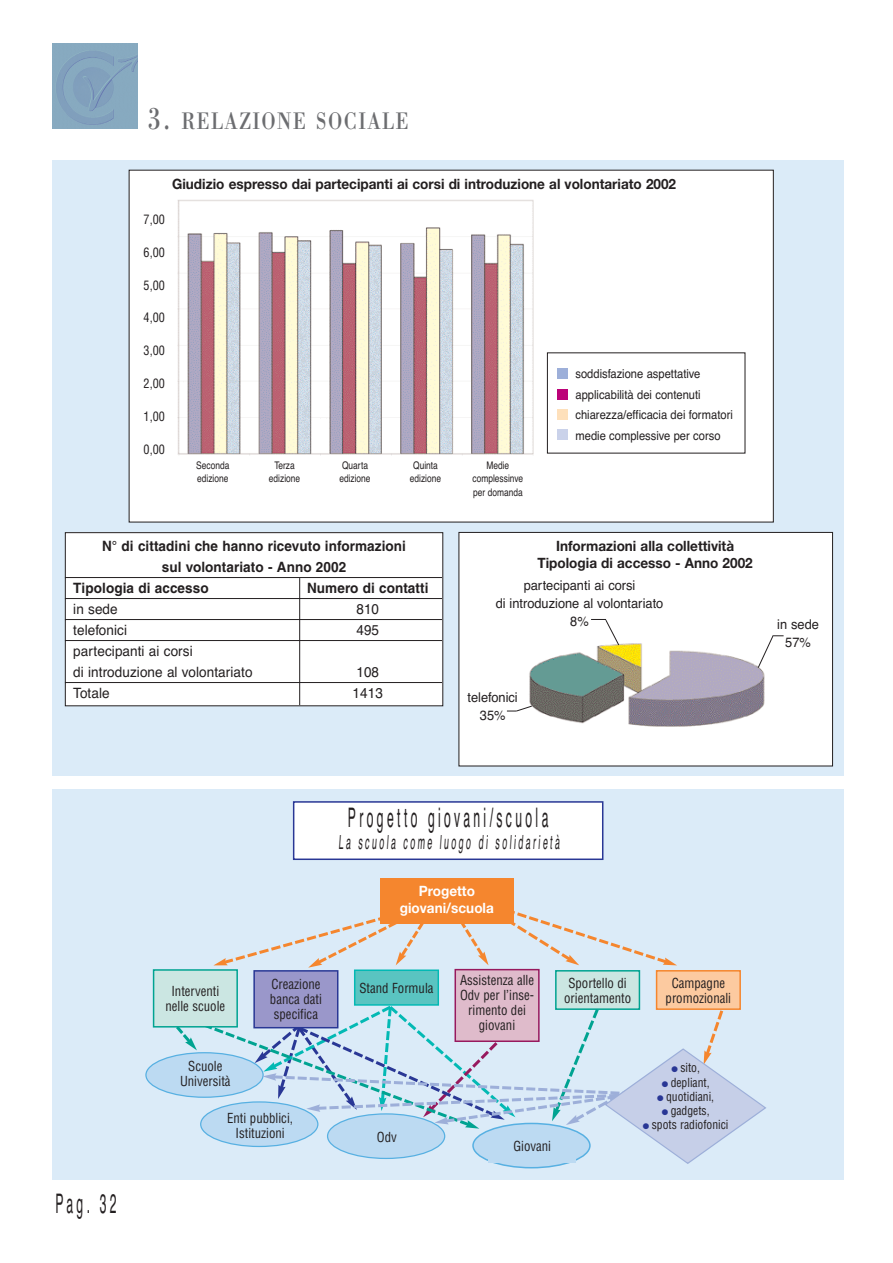
<style>
.page{position:relative;width:893px;height:1263px;background:#fff}
.page>*{position:absolute;margin:0;border:0;box-sizing:border-box;transform-origin:0 0}
.t1{font:27px "Helvetica";letter-spacing:.28em;color:#231f20;scale:.45 1}
.t2{font:24.75px "Bodoni";letter-spacing:.065em;color:#6c6d70;scale:.8 1}
.t3{font:19.5px "Helvetica";color:#231f20;scale:.45 1}
.t4{font:700 14.25px/17.1px "Helvetica Neue";color:#231f20;text-align:center;scale:.95 1}
.t5{font:700 14.25px "Helvetica";letter-spacing:.005em;color:#231f20;scale:.95 1}
.t6{font:14.25px/21px "Helvetica";letter-spacing:.005em;color:#231f20;scale:.95 1}
.t7{font:700 14.25px/17.1px "Helvetica Neue";color:#fff;text-align:center;scale:.95 1}
.t8{font:condensed 13.5px/15px "Helvetica";color:#231f20;text-align:center;scale:.95 1}
.t9{font:13.5px/18px "Helvetica";color:#231f20;text-align:center;scale:.95 1}
.t10{font:condensed 12.75px "Helvetica";color:#231f20;scale:.95 1}
.t11{font:12.45px/20.4px "Helvetica";color:#231f20;scale:.9 1}
.t12{font:condensed 12.15px "Helvetica";color:#231f20;scale:.95 1}
.t13{font:10.5px/13.5px "Helvetica";color:#231f20;scale:.8 1}
.s1{font-size:33px}
.s2{color:#293795}
</style>
<div class="page">
<div style="left:53px;top:790px;width:790px;height:390px;background:#dbebf8"></div>
<div style="left:294px;top:802px;width:308px;height:57px;background:#fff"></div>
<div style="left:293px;top:801px;width:310px;height:59px;border:2px solid #293795"></div>
<div style="left:53px;top:160px;width:790px;height:615px;background:#dbebf8"></div>
<div style="left:459px;top:532px;width:373px;height:234px;background:#fff"></div>
<div style="left:458px;top:532px;width:374px;height:234px;border:1px solid #231f20"></div>
<svg style="left:64px;top:532px;width:379px;height:175px;background:#f5f5f5"></svg>
<hr style="left:299px;top:578px;width:1px;height:127px;background:#231f20">
<div style="left:128px;top:169px;width:646px;height:354px;background:#fff"></div>
<div style="left:174px;top:199px;width:363px;height:261px;background:#fff"></div>
<img style="left:177px;top:200px;width:357px;height:255px">
<img style="left:53px;top:43px;width:85px;height:85px">
<div style="left:557px;top:369px;width:10px;height:10px;background:#9dafd9"></div>
<div style="left:557px;top:409px;width:10px;height:11px;background:#fee0bb"></div>
<div style="left:557px;top:430px;width:10px;height:10px;background:#cad2ea"></div>
<div style="left:557px;top:389px;width:10px;height:10px;background:#bc0278"></div>
<img style="left:529px;top:643px;width:236px;height:84px">
<svg style="left:757px;top:635px;width:26px;height:34px"></svg>
<svg style="left:507px;top:705px;width:25px;height:7px"></svg>
<svg style="left:591px;top:619px;width:28px;height:27px"></svg>
<svg style="left:461px;top:906px;width:216px;height:60px"></svg>
<svg style="left:213px;top:917px;width:211px;height:51px"></svg>
<div style="left:380px;top:879px;width:133px;height:45px;background:#f5862e"></div>
<div style="left:556px;top:971px;width:83px;height:38px;background:#cbe6e2"></div>
<div style="left:555px;top:970px;width:85px;height:40px;border:2px solid #00a391"></div>
<div style="left:656px;top:971px;width:84px;height:38px;background:#fccaa0"></div>
<div style="left:655px;top:970px;width:86px;height:40px;border:2px solid #f5862e"></div>
<div style="left:154px;top:970px;width:83px;height:57px;background:#cbe6e2"></div>
<div style="left:153px;top:969px;width:85px;height:59px;border:2px solid #00a391"></div>
<div style="left:254px;top:971px;width:84px;height:57px;background:#9a97ca"></div>
<div style="left:253px;top:970px;width:85px;height:58px;border:2px solid #293795"></div>
<div style="left:455px;top:970px;width:84px;height:71px;background:#dfbbcb"></div>
<div style="left:454px;top:969px;width:85px;height:73px;border:2px solid #97195e"></div>
<div style="left:355px;top:970px;width:83px;height:35px;background:#5ac4c1"></div>
<div style="left:354px;top:970px;width:85px;height:36px;border:2px solid #03b9b4"></div>
<svg style="left:145px;top:1003px;width:621px;height:165px"></svg>
<h2 class="t2" style="left:148px;top:112px;width:327px"><span class="s1">3.</span> RELAZIONE SOCIALE</h2>
<p class="t4" style="left:172px;top:176px;width:532px">Giudizio espresso dai partecipanti ai corsi di introduzione al volontariato 2002</p>
<p class="t10" style="left:144px;top:214px;width:24px">7,00</p>
<p class="t10" style="left:144px;top:247px;width:24px">6,00</p>
<p class="t10" style="left:144px;top:280px;width:24px">5,00</p>
<p class="t10" style="left:144px;top:313px;width:24px">4,00</p>
<p class="t10" style="left:144px;top:346px;width:24px">3,00</p>
<p class="t10" style="left:144px;top:379px;width:24px">2,00</p>
<p class="t10" style="left:144px;top:412px;width:24px">1,00</p>
<p class="t10" style="left:144px;top:445px;width:24px">0,00</p>
<p class="t13" style="left:196px;top:459px;width:43px">Seconda</p>
<p class="t13" style="left:274px;top:459px;width:27px">Terza</p>
<p class="t13" style="left:342px;top:459px;width:34px">Quarta</p>
<p class="t13" style="left:413px;top:459px;width:32px">Quinta</p>
<p class="t13" style="left:486px;top:459px;width:30px">Medie</p>
<p class="t13" style="left:197px;top:473px;width:41px">edizione</p>
<p class="t13" style="left:269px;top:473px;width:41px">edizione</p>
<p class="t13" style="left:339px;top:473px;width:41px">edizione</p>
<p class="t13" style="left:410px;top:473px;width:41px">edizione</p>
<p class="t13" style="left:472px;top:473px;width:65px">complessinve per domanda</p>
<p class="t11" style="left:575px;top:365px;width:176px">soddisfazione aspettative applicabilità dei contenuti chiarezza/efficacia dei formatori medie complessive per corso</p>
<p class="t5" style="left:102px;top:541px;width:321px">N° di cittadini che hanno ricevuto informazioni</p>
<p class="t5" style="left:162px;top:562px;width:196px">sul volontariato - Anno 2002</p>
<p class="t5" style="left:73px;top:583px;width:144px">Tipologia di accesso</p>
<p class="t5" style="left:307px;top:583px;width:129px">Numero di contatti</p>
<p class="t6" style="left:73px;top:600px;width:48px">in sede</p>
<p class="t6" style="left:356px;top:600px;width:25px">810</p>
<p class="t6" style="left:73px;top:621px;width:58px">telefonici</p>
<p class="t6" style="left:356px;top:621px;width:25px">495</p>
<p class="t6" style="left:73px;top:642px;width:190px">partecipanti ai corsi<br>di introduzione al volontariato</p>
<p class="t6" style="left:356px;top:663px;width:25px">108</p>
<p class="t6" style="left:73px;top:684px;width:40px">Totale</p>
<p class="t6" style="left:352px;top:684px;width:33px">1413</p>
<p class="t4" style="left:537px;top:538px;width:228px">Informazioni alla collettività<br>Tipologia di accesso - Anno 2002</p>
<p class="t9" style="left:495px;top:578px;width:178px">partecipanti ai corsi<br>di introduzione al volontariato<br>8%</p>
<p class="t9" style="left:467px;top:689px;width:54px">telefonici<br>35%</p>
<p class="t9" style="left:777px;top:617px;width:45px">in sede<br>57%</p>
<h1 class="t1" style="left:55px;top:1194px;width:138px">Pag. 32</h1>
<h1 class="t1" style="left:348px;top:808px;width:447px">Progetto giovani/scuola</h1>
<h3 class="t3" style="left:338px;top:835px;width:493px">La scuola come luogo di solidarietà</h3>
<p class="t7" style="left:400px;top:884px;width:100px">Progetto giovani/scuola</p>
<p class="t8" style="left:165px;top:984px;width:64px">Interventi nelle scuole</p>
<p class="t8" style="left:270px;top:978px;width:56px;text-align:justify">Creazione banca dati specifica</p>
<p class="t8" style="left:460px;top:974px;width:79px">Assistenza alle<br>Odv per l’inse&shy;rimento dei giovani</p>
<p class="t8" style="left:359px;top:982px;width:79px">Stand Formula</p>
<p class="t8" style="left:180px;top:1060px;width:55px">Scuole<br>Università</p>
<p class="t8" style="left:227px;top:1112px;width:71px">Enti pubblici,<br>Istituzioni</p>
<p class="t8" style="left:377px;top:1130px;width:23px">Odv</p>
<p class="t8" style="left:513px;top:1140px;width:41px">Giovani</p>
<p class="t8" style="left:564px;top:976px;width:72px">Sportello di orientamento</p>
<p class="t8" style="left:665px;top:976px;width:70px">Campagne promozionali</p>
<p class="t12" style="left:671px;top:1063px;width:32px"><span class="s2">●</span> sito,</p>
<p class="t12" style="left:661px;top:1077px;width:52px"><span class="s2">●</span> depliant,</p>
<p class="t12" style="left:657px;top:1092px;width:61px"><span class="s2">●</span> quotidiani,</p>
<p class="t12" style="left:661px;top:1106px;width:52px"><span class="s2">●</span> gadgets,</p>
<p class="t12" style="left:643px;top:1120px;width:92px"><span class="s2">●</span> spots radiofonici</p>
</div>
